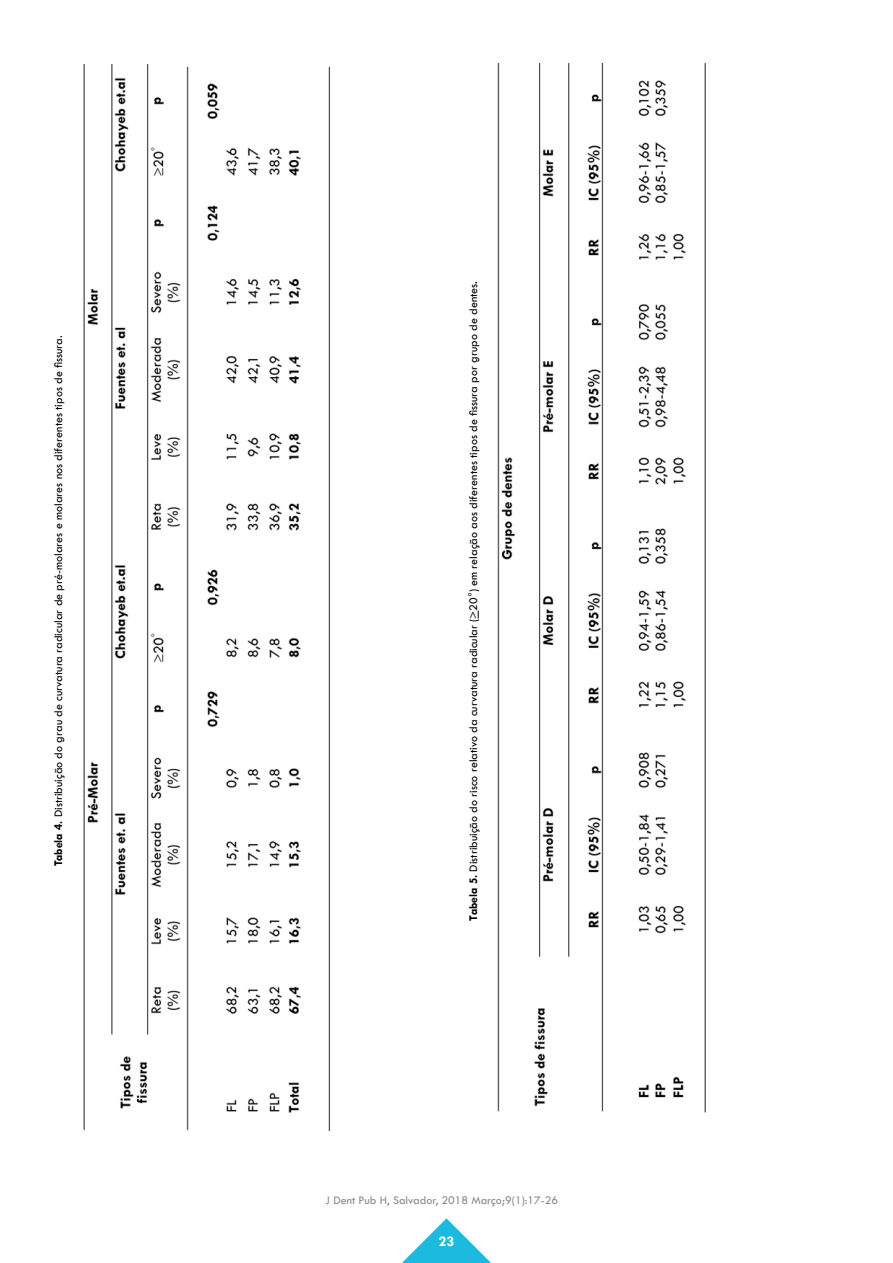
<style>
.page{position:relative;width:893px;height:1263px;background:#fff}
.page>*{position:absolute;margin:0;border:0;box-sizing:border-box;transform-origin:0 0}
.t1{font:700 15px "Tw Cen";color:#fff}
.t2{font:12px "Tw Cen";color:#000}
.t3{font:12px "Tw Cen";color:#878787}
.s1{font-weight:700}
</style>
<div class="page">
<svg style="left:402px;top:1218px;width:89px;height:45px"></svg>
<img style="left:83px;top:64px;width:247px;height:1068px">
<img style="left:497px;top:64px;width:209px;height:1049px">
<p class="t2" style="left:51px;top:866px;width:532px;rotate:-90deg"><span class="s1">Tabela 4.</span> Distribuição do grau de curvatura radicular de pré-molares e molares nos diferentes tipos de fissura.</p>
<p class="t2" style="left:466px;top:921px;width:641px;rotate:-90deg"><span class="s1">Tabela 5.</span> Distribuição do risco relativo da curvatura radicular (&gt;20°) em relação aos diferentes tipos de fissura por grupo de dentes.</p>
<p class="t3" style="left:326px;top:1193px;width:234px">J Dent Pub H, Salvador, 2018 Março;9(1):17-26</p>
<p class="t1" style="left:438px;top:1232px;width:17px">23</p>
</div>
